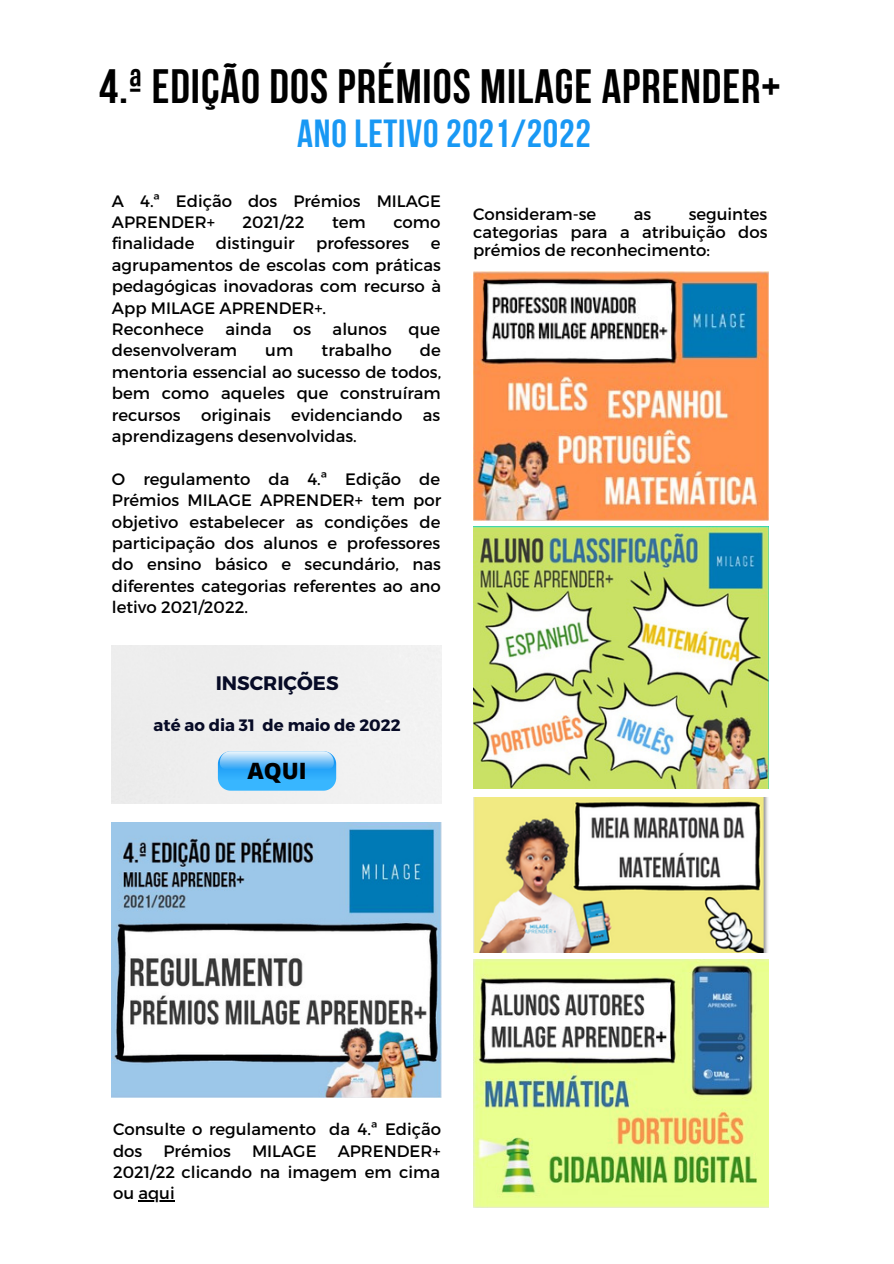
<style>
.page{position:relative;width:894px;height:1264px;background:#fff}
.page>*{position:absolute;margin:0;border:0;box-sizing:border-box;transform-origin:0 0}
.t1{font:700 48px "Bebas Neue";letter-spacing:.02em;color:#000}
.t2{font:700 39px "Bebas Neue";letter-spacing:.02em;color:#1998f4}
.t3{font:800 22.5px "Open Sans";color:#000}
.t4{font:700 19.5px "Montserrat";color:#070b26}
.t5{font:16.5px/21.5px "Montserrat";color:#000;text-align:justify}
.t6{font:700 16.5px "Montserrat";color:#070b26}
</style>
<div class="page">
<img style="left:473px;top:797px;width:295px;height:155px">
<img style="left:473px;top:271px;width:295px;height:249px">
<img style="left:473px;top:526px;width:295px;height:262px">
<img style="left:473px;top:959px;width:295px;height:248px">
<img style="left:112px;top:822px;width:329px;height:274px">
<svg style="left:218px;top:751px;width:118px;height:39px;background:#5cbdfa"></svg>
<hr style="left:138px;top:1200px;width:37px;height:1px;background:#000">
<h1 class="t1" style="left:99px;top:67px;width:682px">4.ª EDIÇÃO DOS PRÉMIOS MILAGE APRENDER+</h1>
<h2 class="t2" style="left:297px;top:117px;width:295px">ANO LETIVO 2021/2022</h2>
<p class="t5" style="left:112px;top:189px;width:330px">A 4.ª Edição dos Prémios MILAGE<br>APRENDER+</p>
<p class="t5" style="left:242px;top:210px;width:64px">2021/22</p>
<p class="t5" style="left:332px;top:210px;width:35px">tem</p>
<p class="t5" style="left:393px;top:210px;width:49px">como</p>
<p class="t5" style="left:112px;top:232px;width:84px">finalidade</p>
<p class="t5" style="left:216px;top:232px;width:80px">distinguir</p>
<p class="t5" style="left:316px;top:232px;width:95px">professores</p>
<p class="t5" style="left:112px;top:232px;width:331px;text-align:left;text-indent:319px">e agrupamentos de escolas com práticas pedagógicas inovadoras com recurso à<br>App MILAGE APRENDER+.<br>Reconhece</p>
<p class="t5" style="left:225px;top:317px;width:48px">ainda</p>
<p class="t5" style="left:293px;top:317px;width:20px">os</p>
<p class="t5" style="left:332px;top:317px;width:56px">alunos</p>
<p class="t5" style="left:408px;top:317px;width:33px">que</p>
<p class="t5" style="left:112px;top:339px;width:126px">desenvolveram</p>
<p class="t5" style="left:265px;top:339px;width:29px">um</p>
<p class="t5" style="left:321px;top:339px;width:72px">trabalho</p>
<p class="t5" style="left:112px;top:339px;width:330px;text-indent:308px">de mentoria essencial ao sucesso de todos, bem como aqueles que construíram recursos originais evidenciando as aprendizagens desenvolvidas.</p>
<p class="t5" style="left:112px;top:467px;width:331px">O regulamento da 4.ª Edição de Prémios MILAGE APRENDER+ tem por objetivo estabelecer as condições de participação dos alunos e professores do ensino básico e secundário, nas diferentes categorias referentes ao ano letivo 2021/2022.</p>
<p class="t4" style="left:215px;top:670px;width:124px">INSCRIÇÕES</p>
<p class="t6" style="left:153px;top:714px;width:248px">até ao dia 31 de maio de 2022</p>
<h3 class="t3" style="left:247px;top:754px;width:61px">AQUI</h3>
<p class="t5" style="left:473px;top:202px;width:125px">Consideram-se</p>
<p class="t5" style="left:633px;top:202px;width:19px">as</p>
<p class="t5" style="left:473px;top:204px;width:296px;line-height:18px;text-indent:215px">seguintes categorias para a atribuição dos prémios de reconhecimento:</p>
<p class="t5" style="left:113px;top:1117px;width:329px">Consulte o regulamento da 4.ª Edição dos</p>
<p class="t5" style="left:163px;top:1139px;width:69px">Prémios</p>
<p class="t5" style="left:252px;top:1139px;width:66px">MILAGE</p>
<p class="t5" style="left:113px;top:1139px;width:329px;text-indent:224px">APRENDER+ 2021/22 clicando na imagem em cima ou aqui</p>
</div>
